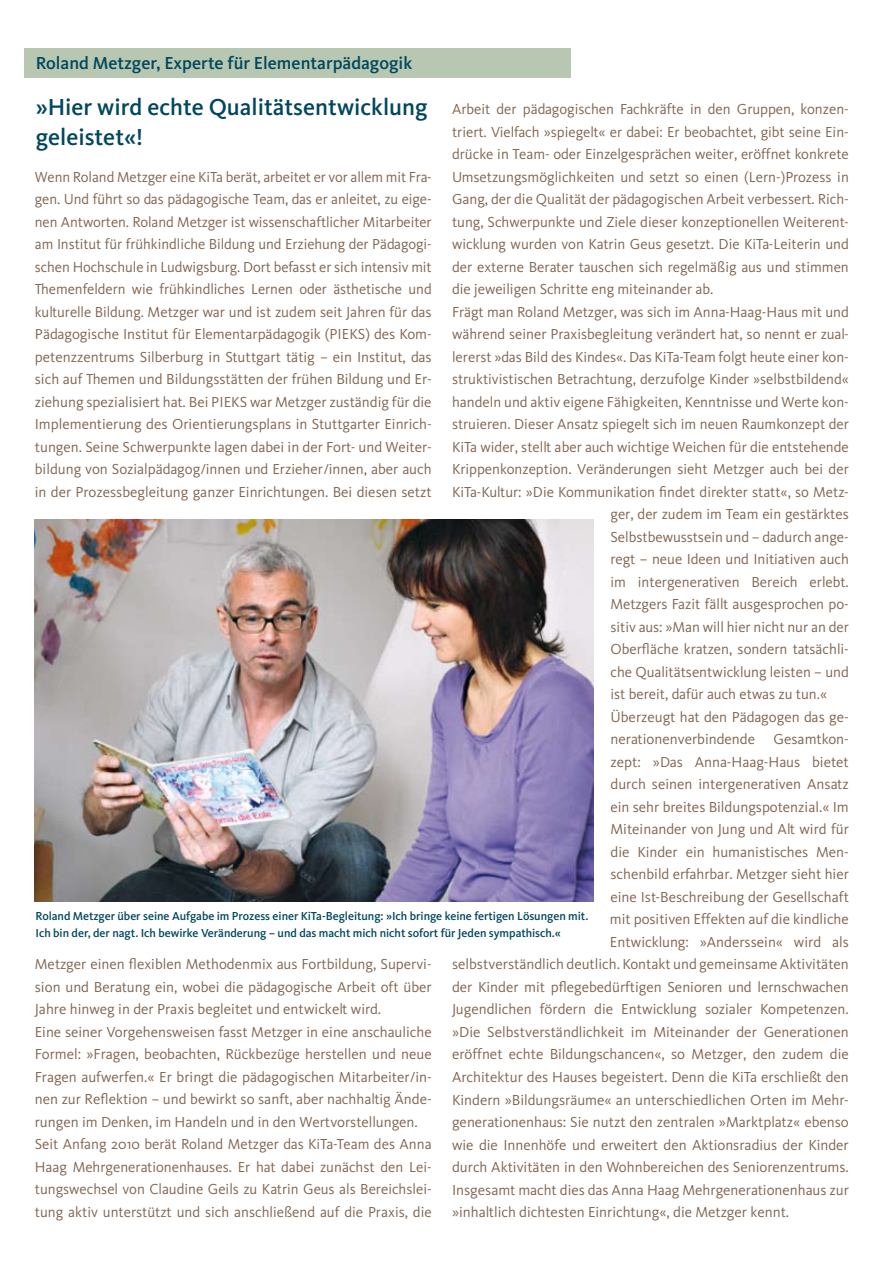
<style>
.page{position:relative;width:885px;height:1263px;background:#fff}
.page>*{position:absolute;margin:0;border:0;box-sizing:border-box;transform-origin:0 0}
.t1{font:500 24px/30px "Kievit";color:#00475e}
.t2{font:500 18px "Kievit";color:#00475e}
.t3{font:15px/22.5px "Kievit";color:#816550;text-align:justify}
.t4{font:500 12px/16.5px "Kievit";letter-spacing:-.005em;color:#00475e}
</style>
<div class="page">
<div style="left:24px;top:48px;width:547px;height:29px;background:#b8c7b1"></div>
<img style="left:34px;top:520px;width:559px;height:381px">
<p class="t2" style="left:36px;top:52px;width:378px">Roland Metzger, Experte für Elementarpädagogik</p>
<h1 class="t1" style="left:36px;top:91px;width:393px">»Hier wird echte Qualitätsentwicklung geleistet«!</h1>
<p class="t3" style="left:452px;top:98px;width:396px">Arbeit der pädagogischen Fachkräfte in den Gruppen, konzen-</p>
<p class="t3" style="left:452px;top:120px;width:398px">triert. Vielfach »spiegelt« er dabei: Er beobachtet, gibt seine Ein-</p>
<p class="t3" style="left:452px;top:143px;width:398px">drücke in Team- oder Einzelgesprächen weiter, eröffnet konkrete</p>
<p class="t3" style="left:452px;top:165px;width:398px">Umsetzungsmöglichkeiten und setzt so einen (Lern-)Prozess in</p>
<p class="t3" style="left:452px;top:188px;width:398px">Gang, der die Qualität der pädagogischen Arbeit verbessert. Rich-</p>
<p class="t3" style="left:452px;top:210px;width:398px">tung, Schwerpunkte und Ziele dieser konzeptionellen Weiterent-</p>
<p class="t3" style="left:452px;top:233px;width:398px">wicklung wurden von Katrin Geus gesetzt. Die KiTa-Leiterin und</p>
<p class="t3" style="left:452px;top:255px;width:398px">der externe Berater tauschen sich regelmäßig aus und stimmen</p>
<p class="t3" style="left:452px;top:278px;width:263px">die jeweiligen Schritte eng miteinander ab.</p>
<p class="t3" style="left:452px;top:300px;width:398px">Frägt man Roland Metzger, was sich im Anna-Haag-Haus mit und</p>
<p class="t3" style="left:452px;top:323px;width:398px">während seiner Praxisbegleitung verändert hat, so nennt er zual-</p>
<p class="t3" style="left:452px;top:345px;width:398px">lererst »das Bild des Kindes«. Das KiTa-Team folgt heute einer kon-</p>
<p class="t3" style="left:452px;top:368px;width:398px">struktivistischen Betrachtung, derzufolge Kinder »selbstbildend«</p>
<p class="t3" style="left:452px;top:390px;width:398px">handeln und aktiv eigene Fähigkeiten, Kenntnisse und Werte kon-</p>
<p class="t3" style="left:452px;top:413px;width:398px">struieren. Dieser Ansatz spiegelt sich im neuen Raumkonzept der</p>
<p class="t3" style="left:452px;top:435px;width:398px">KiTa wider, stellt aber auch wichtige Weichen für die entstehende</p>
<p class="t3" style="left:452px;top:458px;width:398px">Krippenkonzeption. Veränderungen sieht Metzger auch bei der</p>
<p class="t3" style="left:452px;top:480px;width:398px">KiTa-Kultur: »Die Kommunikation findet direkter statt«, so Metz-</p>
<p class="t3" style="left:610px;top:503px;width:240px">ger, der zudem im Team ein gestärktes</p>
<p class="t3" style="left:610px;top:525px;width:240px">Selbstbewusstsein und – dadurch ange-</p>
<p class="t3" style="left:610px;top:548px;width:240px">regt – neue Ideen und Initiativen auch</p>
<p class="t3" style="left:610px;top:570px;width:240px">im intergenerativen Bereich erlebt.</p>
<p class="t3" style="left:610px;top:593px;width:240px">Metzgers Fazit fällt ausgesprochen po-</p>
<p class="t3" style="left:610px;top:615px;width:240px">sitiv aus: »Man will hier nicht nur an der</p>
<p class="t3" style="left:610px;top:638px;width:240px">Oberfläche kratzen, sondern tatsächli-</p>
<p class="t3" style="left:610px;top:660px;width:240px">che Qualitätsentwicklung leisten – und</p>
<p class="t3" style="left:610px;top:683px;width:218px">ist bereit, dafür auch etwas zu tun.«</p>
<p class="t3" style="left:610px;top:705px;width:240px">Überzeugt hat den Pädagogen das ge-</p>
<p class="t3" style="left:610px;top:728px;width:240px">nerationenverbindende Gesamtkon-</p>
<p class="t3" style="left:610px;top:750px;width:240px">zept: »Das Anna-Haag-Haus bietet</p>
<p class="t3" style="left:610px;top:773px;width:240px">durch seinen intergenerativen Ansatz</p>
<p class="t3" style="left:610px;top:795px;width:240px">ein sehr breites Bildungspotenzial.« Im</p>
<p class="t3" style="left:610px;top:818px;width:240px">Miteinander von Jung und Alt wird für</p>
<p class="t3" style="left:610px;top:840px;width:240px">die Kinder ein humanistisches Men-</p>
<p class="t3" style="left:610px;top:863px;width:240px">schenbild erfahrbar. Metzger sieht hier</p>
<p class="t3" style="left:610px;top:885px;width:240px">eine Ist-Beschreibung der Gesellschaft</p>
<p class="t3" style="left:610px;top:908px;width:240px">mit positiven Effekten auf die kindliche</p>
<p class="t3" style="left:610px;top:930px;width:240px">Entwicklung: »Anderssein« wird als</p>
<p class="t3" style="left:452px;top:953px;width:398px">selbstverständlich deutlich. Kontakt und gemeinsame Aktivitäten</p>
<p class="t3" style="left:452px;top:975px;width:398px">der Kinder mit pflegebedürftigen Senioren und lernschwachen</p>
<p class="t3" style="left:452px;top:998px;width:398px">Jugendlichen fördern die Entwicklung sozialer Kompetenzen.</p>
<p class="t3" style="left:452px;top:1020px;width:398px">»Die Selbstverständlichkeit im Miteinander der Generationen</p>
<p class="t3" style="left:452px;top:1043px;width:398px">eröffnet echte Bildungschancen«, so Metzger, den zudem die</p>
<p class="t3" style="left:452px;top:1065px;width:398px">Architektur des Hauses begeistert. Denn die KiTa erschließt den</p>
<p class="t3" style="left:452px;top:1088px;width:398px">Kindern »Bildungsräume« an unterschiedlichen Orten im Mehr-</p>
<p class="t3" style="left:452px;top:1110px;width:398px">generationenhaus: Sie nutzt den zentralen »Marktplatz« ebenso</p>
<p class="t3" style="left:452px;top:1133px;width:398px">wie die Innenhöfe und erweitert den Aktionsradius der Kinder</p>
<p class="t3" style="left:452px;top:1155px;width:398px">durch Aktivitäten in den Wohnbereichen des Seniorenzentrums.</p>
<p class="t3" style="left:452px;top:1178px;width:398px">Insgesamt macht dies das Anna Haag Mehrgenerationenhaus zur</p>
<p class="t3" style="left:452px;top:1200px;width:338px">»inhaltlich dichtesten Einrichtung«, die Metzger kennt.</p>
<p class="t3" style="left:35px;top:165px;width:398px">Wenn Roland Metzger eine KiTa berät, arbeitet er vor allem mit Fra&shy;gen. Und führt so das pädagogische Team, das er anleitet, zu eige&shy;nen Antworten. Roland Metzger ist wissenschaftlicher Mitarbeiter am Institut für frühkindliche Bildung und Erziehung der Pädagogi&shy;schen Hochschule in Ludwigsburg. Dort befasst er sich intensiv mit Themenfeldern wie frühkindliches Lernen oder ästhetische und kulturelle Bildung. Metzger war und ist zudem seit Jahren für das Pädagogische Institut für Elementarpädagogik (PIEKS) des Kom&shy;petenzzentrums Silberburg in Stuttgart tätig – ein Institut, das sich auf Themen und Bildungsstätten der frühen Bildung und Er&shy;ziehung spezialisiert hat. Bei PIEKS war Metzger zuständig für die Implementierung des Orientierungsplans in Stuttgarter Einrich&shy;tungen. Seine Schwerpunkte lagen dabei in der Fort- und Weiter&shy;bildung von Sozialpädagog/innen und Erzieher/innen, aber auch in der Prozessbegleitung ganzer Einrichtungen. Bei diesen setzt</p>
<p class="t4" style="left:36px;top:908px;width:554px">Roland Metzger über seine Aufgabe im Prozess einer KiTa-Begleitung: »Ich bringe keine fertigen Lösungen mit.<br>Ich bin der, der nagt. Ich bewirke Veränderung – und das macht mich nicht sofort für Jeden sympathisch.«</p>
<p class="t3" style="left:35px;top:953px;width:398px;text-align:left">Metzger einen flexiblen Methodenmix aus Fortbildung, Supervi&shy;sion und Beratung ein, wobei die pädagogische Arbeit oft über Jahre hinweg in der Praxis begleitet und entwickelt wird.<br>Eine seiner Vorgehensweisen fasst Metzger in eine anschauliche Formel: »Fragen, beobachten, Rückbezüge herstellen und neue Fragen aufwerfen.« Er bringt die pädagogischen Mitarbeiter/in&shy;nen zur Reflektion – und bewirkt so sanft, aber nachhaltig Ände&shy;rungen im Denken, im Handeln und in den Wertvorstellungen.<br>Seit Anfang 2010 berät Roland Metzger das KiTa-Team des Anna Haag Mehrgenerationenhauses. Er hat dabei zunächst den Lei&shy;tungswechsel von Claudine Geils zu Katrin Geus als Bereichslei&shy;tung aktiv unterstützt und sich anschließend auf die Praxis, die</p>
</div>
